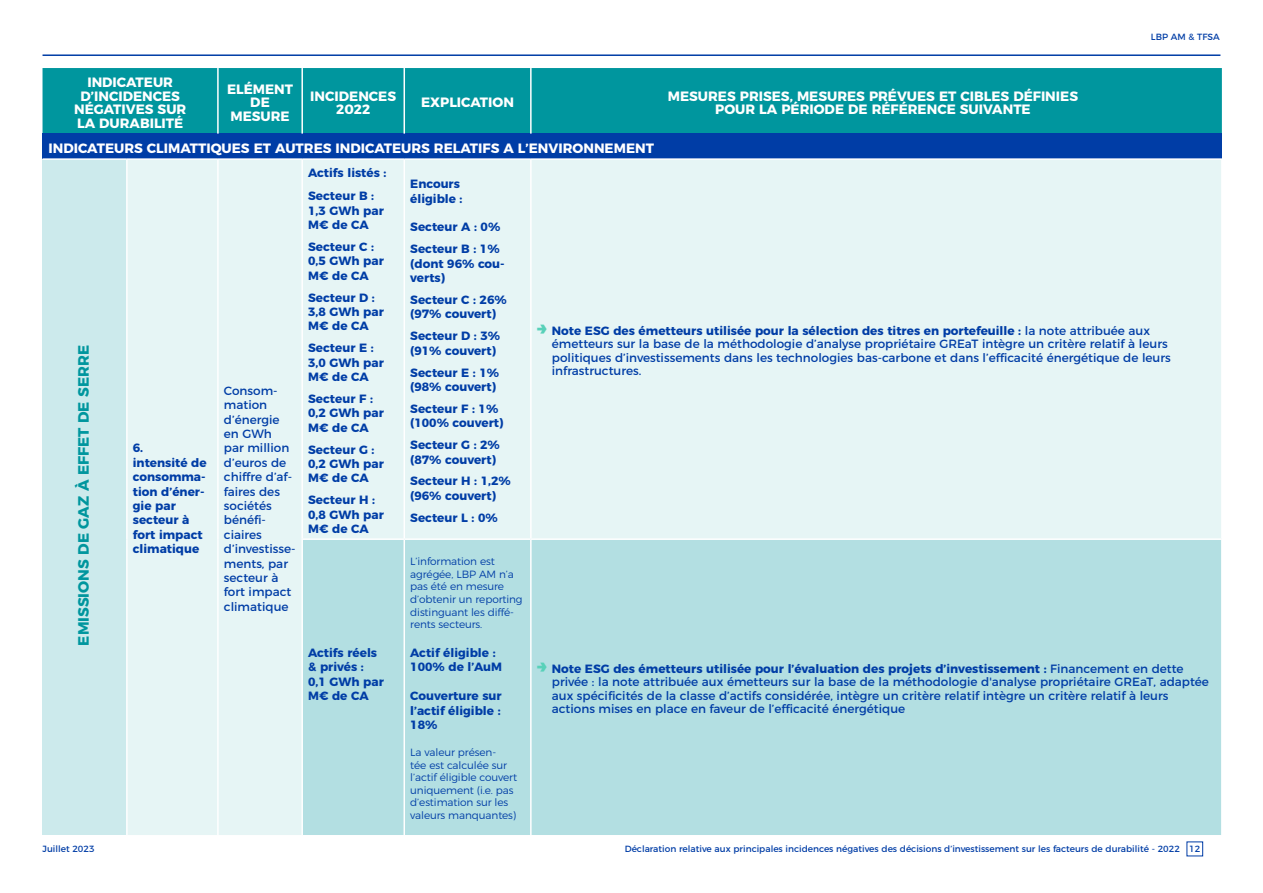
<style>
.page{position:relative;width:1263px;height:893px;background:#fff}
.page>*{position:absolute;margin:0;border:0;box-sizing:border-box;transform-origin:0 0}
.t1{font:700 15px "Montserrat";color:#00969e}
.t2{font:700 13.5px/13.5px "Montserrat";color:#fff;text-align:center}
.t3{font:12px/14.4px "Montserrat";color:#003da6}
.t4{font:700 12px/14.4px "Montserrat";color:#003da6}
.t5{font:300 10.5px/12.6px "Montserrat";letter-spacing:-.01em;color:#003da6}
.t6{font:9px "Montserrat";color:#003da6}
.s1{font-weight:100;font-size:18px;color:#58d1b9}
.s2{font-weight:700}
</style>
<div class="page">
<hr style="left:43px;top:54px;width:1177px;height:2px;background:#003da6">
<div style="left:43px;top:68px;width:1179px;height:66px;background:#00969e"></div>
<div style="left:43px;top:134px;width:1179px;height:25px;background:#003da6"></div>
<div style="left:43px;top:159px;width:84px;height:676px;background:#cceaec"></div>
<div style="left:128px;top:160px;width:1093px;height:675px;background:#e6f5f5"></div>
<div style="left:303px;top:540px;width:918px;height:295px;background:#b3dfe2"></div>
<hr style="left:217px;top:68px;width:2px;height:66px;background:#fff">
<hr style="left:301px;top:68px;width:2px;height:66px;background:#fff">
<hr style="left:403px;top:68px;width:2px;height:66px;background:#fff">
<hr style="left:530px;top:68px;width:2px;height:66px;background:#fff">
<hr style="left:43px;top:158px;width:84px;height:2px;background:#fff">
<hr style="left:127px;top:158px;width:91px;height:2px;background:#fff">
<hr style="left:218px;top:158px;width:84px;height:2px;background:#fff">
<hr style="left:302px;top:158px;width:102px;height:2px;background:#fff">
<hr style="left:404px;top:158px;width:127px;height:2px;background:#fff">
<hr style="left:531px;top:158px;width:691px;height:2px;background:#fff">
<hr style="left:217px;top:160px;width:2px;height:379px;background:#fff">
<hr style="left:217px;top:539px;width:2px;height:296px;background:#fff">
<hr style="left:126px;top:160px;width:2px;height:379px;background:#fff">
<hr style="left:126px;top:539px;width:2px;height:296px;background:#fff">
<hr style="left:301px;top:540px;width:2px;height:295px;background:#fff">
<hr style="left:403px;top:540px;width:2px;height:295px;background:#fff">
<hr style="left:530px;top:540px;width:2px;height:295px;background:#fff">
<hr style="left:301px;top:160px;width:2px;height:378px;background:#fff">
<hr style="left:301px;top:538px;width:103px;height:2px;background:#fff">
<hr style="left:403px;top:160px;width:2px;height:378px;background:#fff">
<hr style="left:404px;top:538px;width:127px;height:2px;background:#fff">
<hr style="left:530px;top:160px;width:2px;height:378px;background:#fff">
<hr style="left:531px;top:538px;width:691px;height:2px;background:#fff">
<p class="t2" style="left:74px;top:74px;width:114px">INDICATEUR<br>D’INCIDENCES<br>NÉGATIVES SUR<br>LA DURABILITÉ</p>
<p class="t2" style="left:227px;top:81px;width:68px">ELÉMENT<br>DE<br>MESURE</p>
<p class="t2" style="left:310px;top:88px;width:87px">INCIDENCES<br>2022</p>
<p class="t2" style="left:421px;top:95px;width:94px">EXPLICATION</p>
<p class="t2" style="left:668px;top:88px;width:412px">MESURES PRISES, MESURES PRÉVUES ET CIBLES DÉFINIES<br>POUR LA PÉRIODE DE RÉFÉRENCE SUIVANTE</p>
<p class="t2" style="left:48px;top:140px;width:607px">INDICATEURS CLIMATTIQUES ET AUTRES INDICATEURS RELATIFS A L’ENVIRONNEMENT</p>
<p class="t6" style="left:1151px;top:29px;width:70px">LBP AM &amp; TFSA</p>
<p class="t1" style="left:71px;top:645px;width:302px;rotate:-90deg">EMISSIONS DE GAZ À EFFET DE SERRE</p>
<p class="t6" style="left:43px;top:841px;width:54px">Juillet 2023</p>
<p class="t4" style="left:133px;top:440px;width:75px">6.<br>intensité de consomma&shy;tion d’éner&shy;gie par secteur à fort impact climatique</p>
<p class="t3" style="left:224px;top:382px;width:73px">Consom&shy;mation d’énergie en GWh<br>par million d’euros de chiffre d’af&shy;faires des sociétés bénéfi&shy;ciaires d’investisse&shy;ments, par secteur à fort impact climatique</p>
<p class="t4" style="left:308px;top:160px;width:80px;line-height:23.4px">Actifs listés :<br>Secteur B :</p>
<p class="t4" style="left:308px;top:202px;width:77px">1,3 GWh par<br>M€ de CA</p>
<p class="t4" style="left:308px;top:238px;width:77px">Secteur C :<br>0,5 GWh par<br>M€ de CA</p>
<p class="t4" style="left:308px;top:289px;width:77px">Secteur D :<br>3,8 GWh par<br>M€ de CA</p>
<p class="t4" style="left:308px;top:340px;width:77px">Secteur E :<br>3,0 GWh par<br>M€ de CA</p>
<p class="t4" style="left:308px;top:391px;width:77px">Secteur F :<br>0,2 GWh par<br>M€ de CA</p>
<p class="t4" style="left:308px;top:441px;width:77px">Secteur G :<br>0,2 GWh par<br>M€ de CA</p>
<p class="t4" style="left:308px;top:492px;width:77px">Secteur H :<br>0,8 GWh par<br>M€ de CA</p>
<p class="t4" style="left:308px;top:644px;width:77px">Actifs réels &amp; privés :<br>0,1 GWh par<br>M€ de CA</p>
<p class="t4" style="left:410px;top:176px;width:54px">Encours éligible :</p>
<p class="t4" style="left:410px;top:215px;width:92px;line-height:21.9px">Secteur A : 0%<br>Secteur B : 1%</p>
<p class="t4" style="left:410px;top:255px;width:96px">(dont 96% cou&shy;verts)</p>
<p class="t4" style="left:410px;top:292px;width:98px">Secteur C : 26% (97% couvert)</p>
<p class="t4" style="left:410px;top:328px;width:91px">Secteur D : 3% (91% couvert)</p>
<p class="t4" style="left:410px;top:364px;width:90px">Secteur E : 1% (98% couvert)</p>
<p class="t4" style="left:410px;top:400px;width:95px">Secteur F : 1% (100% couvert)</p>
<p class="t4" style="left:410px;top:437px;width:91px">Secteur G : 2% (87% couvert)</p>
<p class="t4" style="left:410px;top:473px;width:102px">Secteur H : 1,2% (96% couvert)</p>
<p class="t4" style="left:410px;top:509px;width:89px">Secteur L : 0%</p>
<p class="t5" style="left:410px;top:554px;width:114px">L’information est agrégée, LBP AM n’a pas été en mesure d’obtenir un reporting distinguant les diffé&shy;rents secteurs.</p>
<p class="t4" style="left:410px;top:645px;width:93px">Actif éligible :<br>100% de l’AuM</p>
<p class="t4" style="left:410px;top:688px;width:93px;text-align:justify">Couverture sur l’actif éligible :<br>18%</p>
<p class="t5" style="left:410px;top:745px;width:108px">La valeur présen-<br>tée est calculée sur l’actif éligible couvert uniquement (i.e. pas d’estimation sur les valeurs manquantes)</p>
<p class="t3" style="left:552px;top:323px;width:620px;line-height:13.5px;text-indent:-15px"><span class="s1">ڱ</span> <span class="s2">Note ESG des émetteurs utilisée pour la sélection des titres en portefeuille :</span> la note attribuée aux émetteurs sur la base de la méthodologie d’analyse propriétaire GREaT intègre un critère relatif à leurs politiques d’investissements dans les technologies bas-carbone et dans l’efficacité énergétique de leurs infrastructures.</p>
<p class="t3" style="left:552px;top:661px;width:659px;line-height:13.5px;text-indent:-15px"><span class="s1">ڱ</span> <span class="s2">Note ESG des émetteurs utilisée pour l’évaluation des projets d’investissement :</span> Financement en dette privée : la note attribuée aux émetteurs sur la base de la méthodologie d'analyse propriétaire GREaT, adaptée aux spécificités de la classe d’actifs considérée, intègre un critère relatif intègre un critère relatif à leurs actions mises en place en faveur de l’efficacité énergétique</p>
<p class="t6" style="left:625px;top:841px;width:577px">Déclaration relative aux principales incidences négatives des décisions d’investissement sur les facteurs de durabilité - 2022 12</p>
</div>
